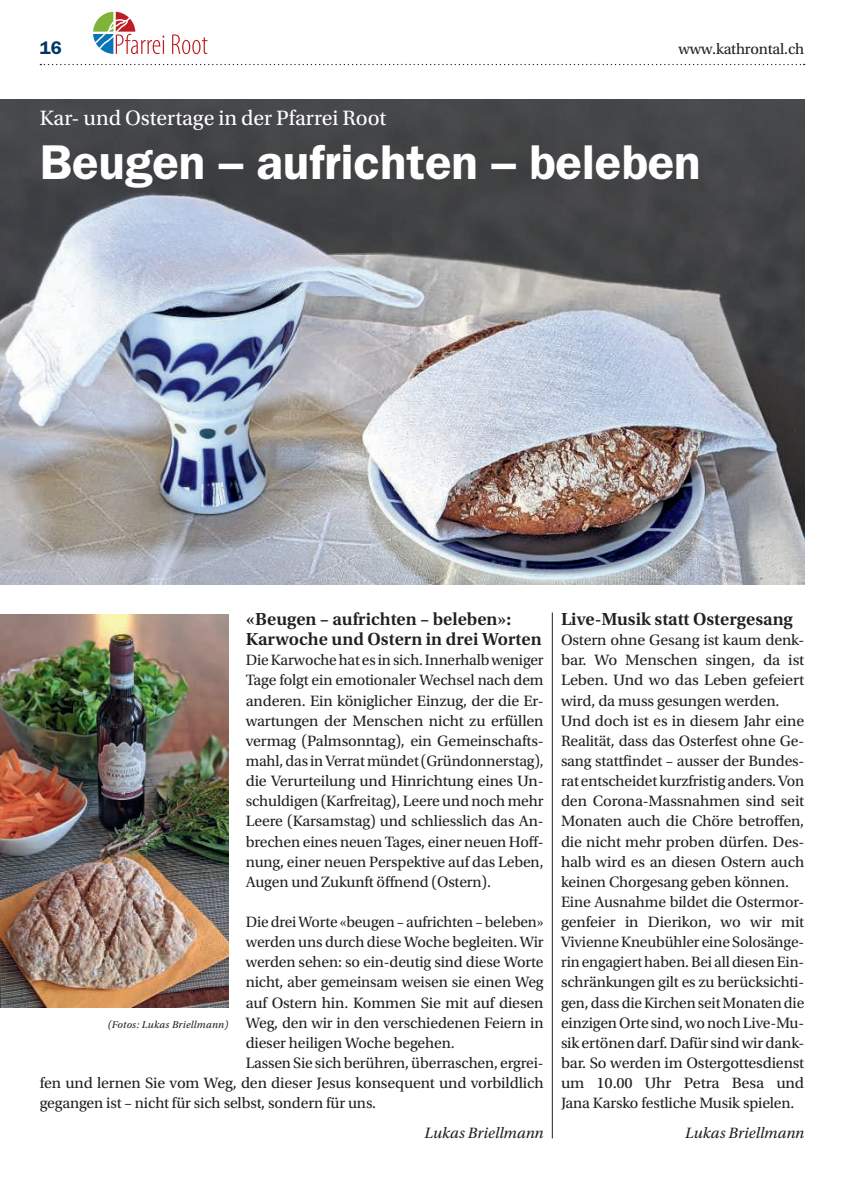
<style>
.page{position:relative;width:844px;height:1191px;background:#fff}
.page>*{position:absolute;margin:0;border:0;box-sizing:border-box;transform-origin:0 0}
.t1{font:600 49px "ITC Franklin Gothic Std";color:#fff}
.t2{font:21.88px "Utopia Std";color:#fff}
.t3{font:600 18.38px/20.1px "Utopia Std";color:#231f20}
.t4{font:600 18.38px "ITC Franklin Gothic Std";color:#003667}
.t5{font:15.75px/20.1px "Utopia Std";letter-spacing:-.01em;color:#231f20;text-align:justify}
.t6{font:italic 15.75px "Utopia Std";color:#231f20}
.t7{font:italic 10.5px "Utopia Std";letter-spacing:.02em;color:#231f20}
</style>
<div class="page">
<svg style="left:93px;top:12px;width:71px;height:42px"></svg>
<svg style="left:172px;top:34px;width:35px;height:20px"></svg>
<svg style="left:40px;top:64px;width:764px;height:1px"></svg>
<img style="left:0;top:99px;width:804px;height:486px">
<img style="left:0;top:615px;width:228px;height:392px">
<hr style="left:552px;top:612px;width:1px;height:526px;background:#231f20">
<p class="t4" style="left:40px;top:37px;width:24px">16</p>
<p class="t5" style="left:678px;top:39px;width:127px">www.kathrontal.ch</p>
<h2 class="t2" style="left:40px;top:106px;width:348px">Kar- und Ostertage in der Pfarrei Root</h2>
<h1 class="t1" style="left:40px;top:133px;width:662px">Beugen – aufrichten – beleben</h1>
<p class="t3" style="left:246px;top:609px;width:297px">«Beugen – aufrichten – beleben»:<br>Karwoche und Ostern in drei Worten</p>
<p class="t5" style="left:246px;top:650px;width:299px">Die Karwoche hat es in sich. Innerhalb weniger Tage folgt ein emotionaler Wechsel nach dem anderen. Ein königlicher Einzug, der die Er&shy;wartungen der Menschen nicht zu erfüllen vermag (Palmsonntag), ein Gemeinschafts&shy;mahl, das in Verrat mündet (Gründonnerstag), die Verurteilung und Hinrichtung eines Un&shy;schuldigen (Karfreitag), Leere und noch mehr Leere (Karsamstag) und schliesslich das An&shy;brechen eines neuen Tages, einer neuen Hoff&shy;nung, einer neuen Perspektive auf das Leben, Augen und Zukunft öffnend (Ostern).</p>
<p class="t5" style="left:246px;top:912px;width:299px">Die drei Worte «beugen – aufrichten – beleben»</p>
<p class="t5" style="left:246px;top:932px;width:299px">werden uns durch diese Woche begleiten. Wir</p>
<p class="t5" style="left:246px;top:952px;width:299px">werden sehen: so ein-deutig sind diese Worte</p>
<p class="t5" style="left:246px;top:972px;width:299px">nicht, aber gemeinsam weisen sie einen Weg</p>
<p class="t5" style="left:246px;top:992px;width:299px">auf Ostern hin. Kommen Sie mit auf diesen</p>
<p class="t5" style="left:246px;top:1012px;width:299px">Weg, den wir in den verschiedenen Feiern in</p>
<p class="t5" style="left:246px;top:1033px;width:210px">dieser heiligen Woche begehen.</p>
<p class="t5" style="left:246px;top:1053px;width:299px">Lassen Sie sich berühren, überraschen, ergrei-</p>
<p class="t5" style="left:40px;top:1073px;width:505px">fen und lernen Sie vom Weg, den dieser Jesus konsequent und vorbildlich</p>
<p class="t5" style="left:40px;top:1093px;width:338px">gegangen ist – nicht für sich selbst, sondern für uns.</p>
<p class="t6" style="left:424px;top:1124px;width:120px">Lukas Briellmann</p>
<p class="t7" style="left:108px;top:1018px;width:122px">(Fotos: Lukas Briellmann)</p>
<p class="t3" style="left:561px;top:609px;width:233px">Live-Musik statt Ostergesang</p>
<p class="t5" style="left:561px;top:630px;width:245px;text-align:left">Ostern ohne Gesang ist kaum denk&shy;bar. Wo Menschen singen, da ist Leben. Und wo das Leben gefeiert wird, da muss gesungen werden.<br>Und doch ist es in diesem Jahr eine Realität, dass das Osterfest ohne Ge&shy;sang stattfindet – ausser der Bundes&shy;rat entscheidet kurzfristig anders. Von den Corona-Massnahmen sind seit Monaten auch die Chöre betroffen, die nicht mehr proben dürfen. Des&shy;halb wird es an diesen Ostern auch keinen Chorgesang geben können.<br>Eine Ausnahme bildet die Ostermor&shy;genfeier in Dierikon, wo wir mit Vivienne Kneubühler eine Solosänge&shy;rin engagiert haben. Bei all diesen Ein&shy;schränkungen gilt es zu berücksichti&shy;gen, dass die Kirchen seit Monaten die einzigen Orte sind, wo noch Live-Mu&shy;sik ertönen darf. Dafür sind wir dank&shy;bar. So werden im Ostergottesdienst um 10.00 Uhr Petra Besa und Jana Karsko festliche Musik spielen.</p>
<p class="t6" style="left:685px;top:1124px;width:120px">Lukas Briellmann</p>
</div>
